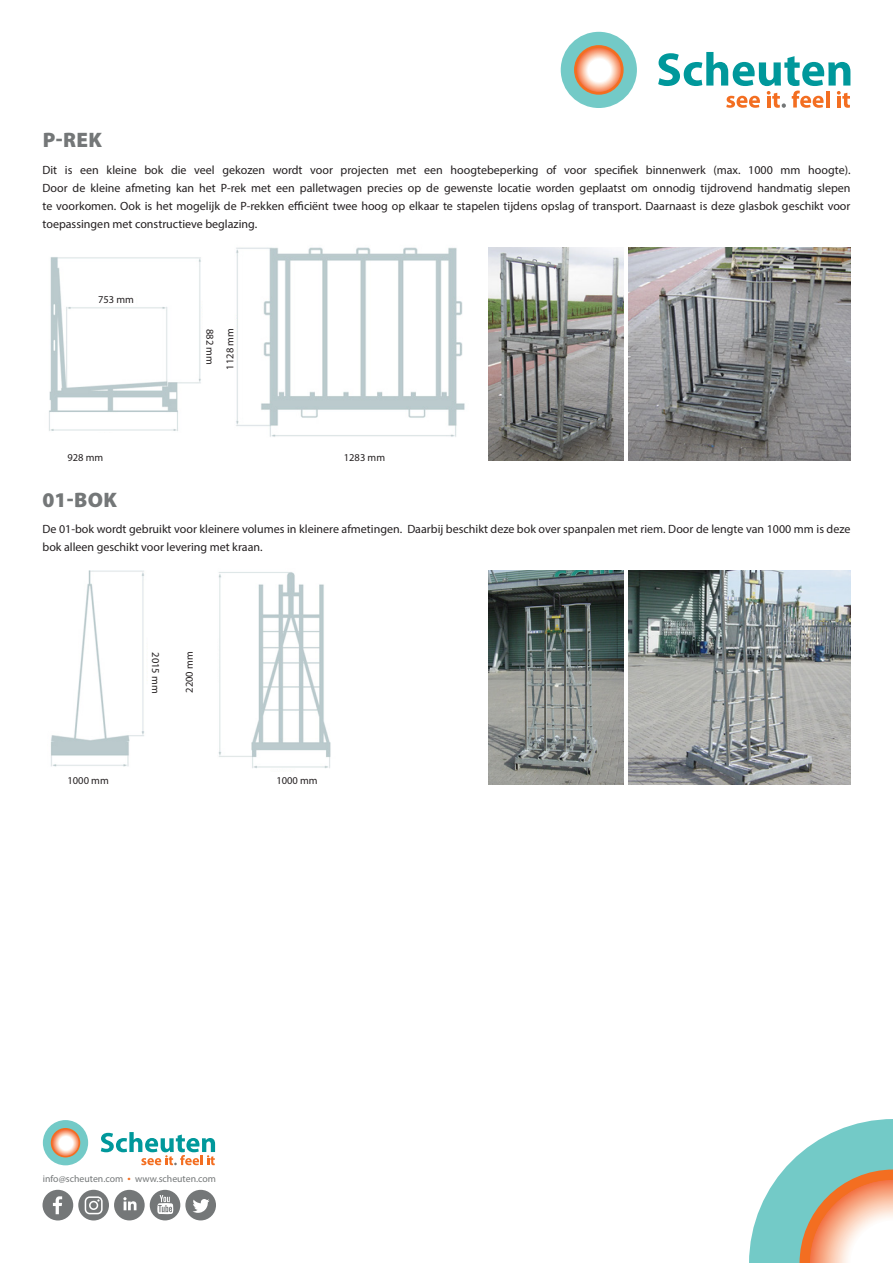
<style>
.page{position:relative;width:893px;height:1263px;background:#fff}
.page>*{position:absolute;margin:0;border:0;box-sizing:border-box;transform-origin:0 0}
.t1{font:900 21px "Myriad Pro";letter-spacing:.02em;color:#747778}
.t2{font:12px/18px "Myriad Pro";color:#231f20}
.t3{font:10.5px "Myriad Pro";color:#231f20}
.t4{font:9.75px "Myriad Pro";color:#747778}
.s1{font-size:11.7px;color:#f36e21}
</style>
<div class="page">
<img style="left:49px;top:257px;width:152px;height:174px">
<div style="left:98px;top:297px;width:38px;height:9px;background:#fff"></div>
<svg style="left:749px;top:1119px;width:144px;height:144px"></svg>
<div style="left:561px;top:32px;width:76px;height:76px;background:#73cac7;border-radius:50%"></div>
<svg style="left:574px;top:45px;width:50px;height:50px"></svg>
<svg style="left:577px;top:48px;width:44px;height:44px;background:#fac9b3"></svg>
<svg style="left:658px;top:52px;width:192px;height:56px"></svg>
<div style="left:43px;top:1120px;width:45px;height:45px;background:#73cac7;border-radius:50%"></div>
<svg style="left:51px;top:1128px;width:29px;height:29px"></svg>
<svg style="left:52px;top:1129px;width:27px;height:27px"></svg>
<svg style="left:101px;top:1132px;width:114px;height:33px"></svg>
<svg style="left:43px;top:1190px;width:173px;height:30px"></svg>
<img style="left:489px;top:571px;width:135px;height:213px">
<img style="left:628px;top:247px;width:222px;height:214px">
<img style="left:236px;top:247px;width:229px;height:190px">
<img style="left:489px;top:247px;width:135px;height:213px">
<img style="left:51px;top:570px;width:93px;height:197px">
<img style="left:629px;top:571px;width:221px;height:214px">
<img style="left:218px;top:572px;width:113px;height:196px">
<p class="t1" style="left:43px;top:128px;width:61px">P-REK</p>
<p class="t2" style="left:43px;top:161px;width:810px;text-align:justify">Dit is een kleine bok die veel gekozen wordt voor projecten met een hoogtebeperking of voor specifiek binnenwerk (max. 1000 mm hoogte).<br>Door de kleine afmeting kan het P-rek met een palletwagen precies op de gewenste locatie worden geplaatst om onnodig tijdrovend handmatig slepen te voorkomen. Ook is het mogelijk de P-rekken efficiënt twee hoog op elkaar te stapelen tijdens opslag of transport. Daarnaast is deze glasbok geschikt voor toepassingen met constructieve beglazing.</p>
<p class="t3" style="left:98px;top:293px;width:37px">753 mm</p>
<p class="t3" style="left:68px;top:451px;width:37px">928 mm</p>
<p class="t3" style="left:216px;top:329px;width:37px;rotate:90deg">882 mm</p>
<p class="t3" style="left:223px;top:370px;width:43px;rotate:-90deg">1128 mm</p>
<p class="t3" style="left:344px;top:451px;width:43px">1283 mm</p>
<p class="t1" style="left:43px;top:488px;width:76px">01-BOK</p>
<p class="t2" style="left:43px;top:520px;width:809px">De 01-bok wordt gebruikt voor kleinere volumes in kleinere afmetingen. Daarbij beschikt deze bok over spanpalen met riem. Door de lengte van 1000 mm is deze bok alleen geschikt voor levering met kraan.</p>
<p class="t3" style="left:68px;top:774px;width:43px">1000 mm</p>
<p class="t3" style="left:162px;top:652px;width:43px;rotate:90deg">2015 mm</p>
<p class="t3" style="left:183px;top:693px;width:43px;rotate:-90deg">2200 mm</p>
<p class="t3" style="left:276px;top:774px;width:43px">1000 mm</p>
<p class="t4" style="left:43px;top:1173px;width:175px">info@scheuten.com <span class="s1">•</span> www.scheuten.com</p>
</div>
